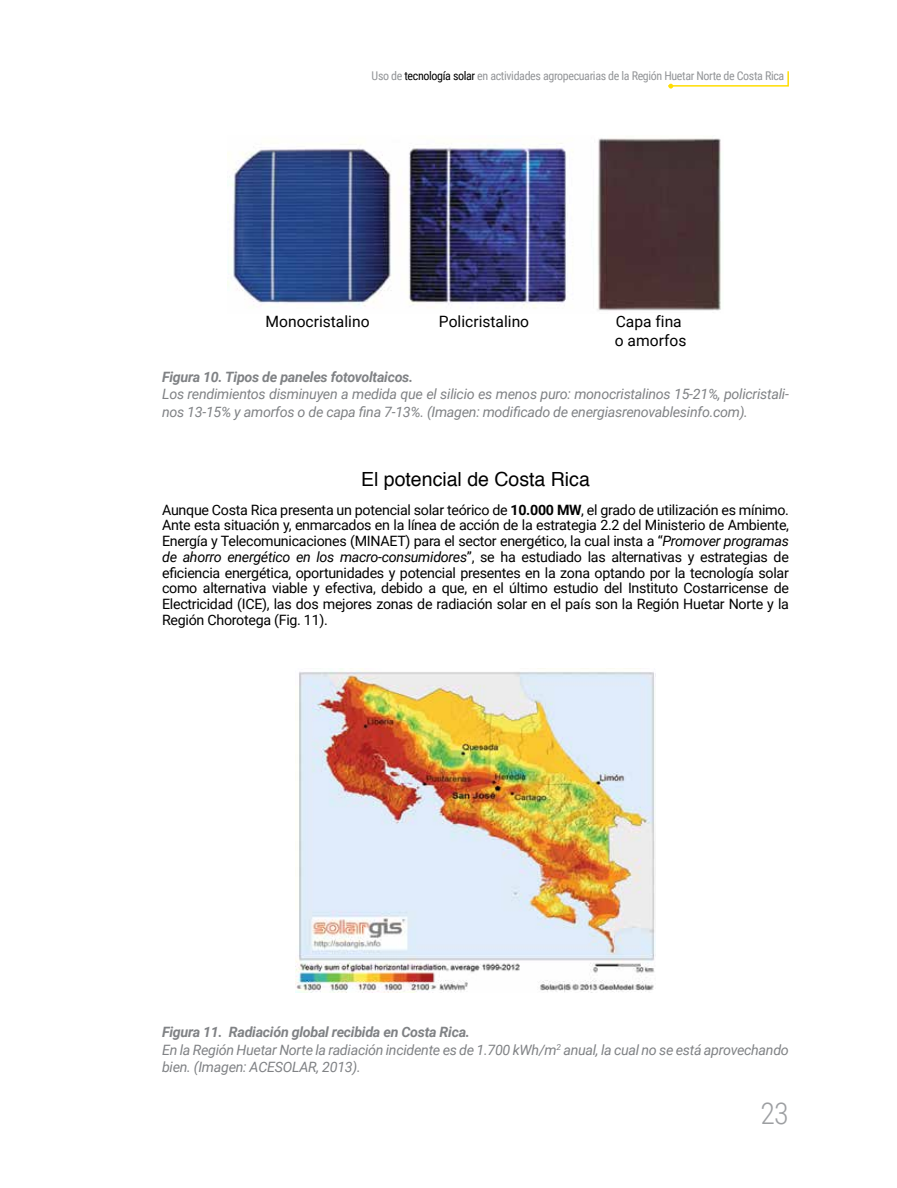
<style>
.page{position:relative;width:897px;height:1188px;background:#fff}
.page>*{position:absolute;margin:0;border:0;box-sizing:border-box;transform-origin:0 0}
.t1{font:300 30px "Roboto Condensed";color:#9d9fa2}
.t2{font:19.5px "Helvetica";color:#000}
.t3{font:15.6px/18.8px "Roboto";color:#000}
.t4{font:14.25px/15.6px "Roboto";letter-spacing:-.02em;color:#000;text-align:justify}
.t5{font:italic 14.25px/17.1px "Roboto";letter-spacing:-.02em;color:#808285}
.t6{font:italic 700 14.25px "Roboto";letter-spacing:-.02em;color:#808285}
.t7{font:12px "Roboto Condensed";letter-spacing:-.03em;color:#939598}
.s1{color:#000}
.s2{font-weight:700}
.s3{font-style:italic}
</style>
<div class="page">
<svg style="left:668px;top:71px;width:121px;height:18px"></svg>
<img style="left:228px;top:138px;width:493px;height:173px">
<img style="left:295px;top:669px;width:360px;height:324px">
<p class="t7" style="left:371px;top:67px;width:414px">Uso de <span class="s1">tecnología solar</span> en actividades agropecuarias de la Región Huetar Norte de Costa Rica</p>
<p class="t3" style="left:265px;top:312px;width:105px">Monocristalino</p>
<p class="t3" style="left:439px;top:312px;width:92px">Policristalino</p>
<p class="t3" style="left:614px;top:312px;width:73px">Capa fina o amorfos</p>
<p class="t6" style="left:162px;top:367px;width:253px">Figura 10. Tipos de paneles fotovoltaicos.</p>
<p class="t5" style="left:162px;top:385px;width:628px">Los rendimientos disminuyen a medida que el silicio es menos puro: monocristalinos 15-21%, policristali&shy;nos 13-15% y amorfos o de capa fina 7-13%. (Imagen: modificado de energiasrenovablesinfo.com).</p>
<h2 class="t2" style="left:361px;top:464px;width:230px">El potencial de Costa Rica</h2>
<p class="t4" style="left:162px;top:501px;width:628px">Aunque Costa Rica presenta un potencial solar teórico de <span class="s2">10.000 MW</span>, el grado de utilización es mínimo.<br>Ante esta situación y, enmarcados en la línea de acción de la estrategia 2.2 del Ministerio de Ambiente, Energía y Telecomunicaciones (MINAET) para el sector energético, la cual insta a “<span class="s3">Promover programas de ahorro energético en los macro-consumidores</span>”, se ha estudiado las alternativas y estrategias de eficiencia energética, oportunidades y potencial presentes en la zona optando por la tecnología solar como alternativa viable y efectiva, debido a que, en el último estudio del Instituto Costarricense de Electricidad (ICE), las dos mejores zonas de radiación solar en el país son la Región Huetar Norte y la Región Chorotega (Fig. 11).</p>
<p class="t5" style="left:162px;top:1023px;width:628px"><span class="s2">Figura 11. Radiación global recibida en Costa Rica.<br></span>En la Región Huetar Norte la radiación incidente es de 1.700 kWh/m<sup>2</sup> anual, la cual no se está aprovechando bien. (Imagen: ACESOLAR, 2013).</p>
<h1 class="t1" style="left:760px;top:1092px;width:30px">23</h1>
</div>
